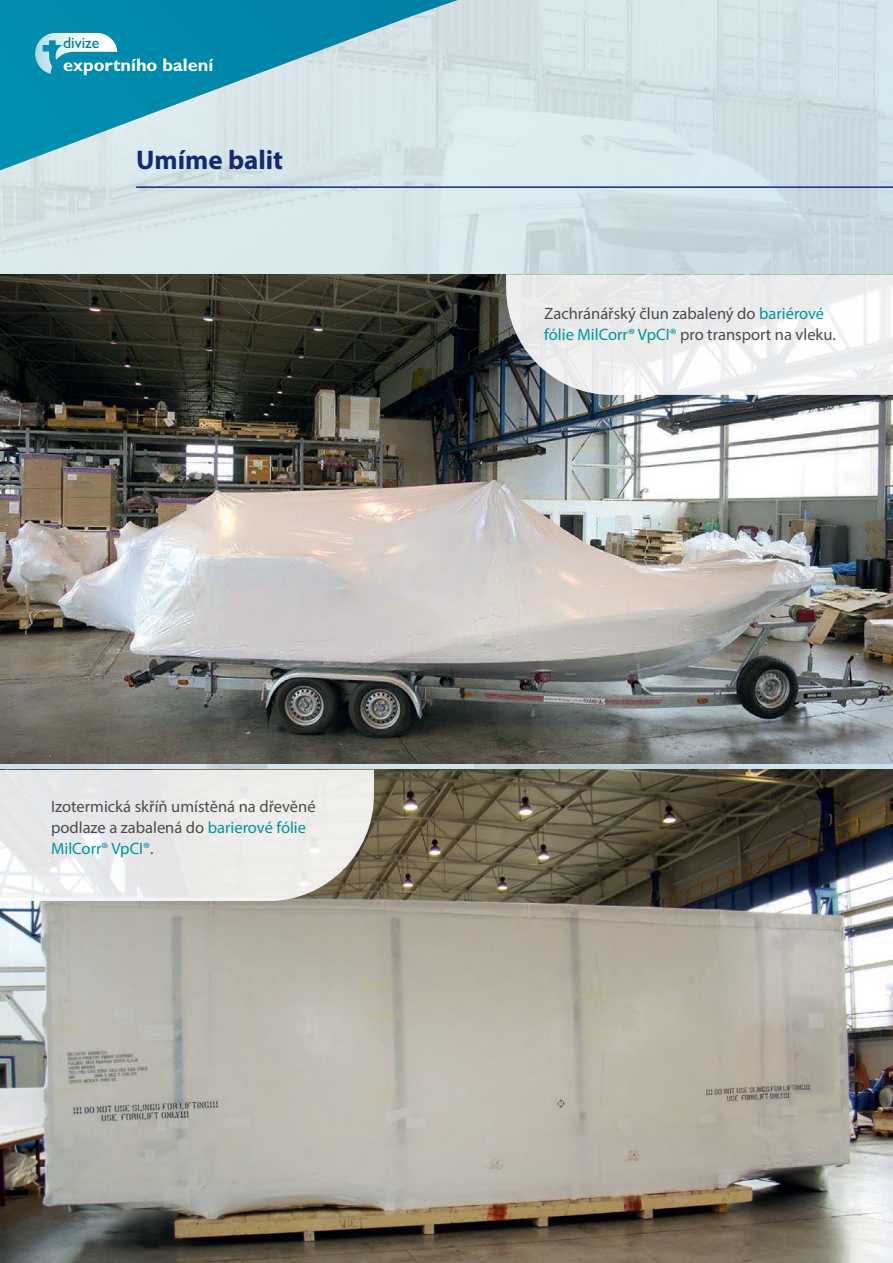
<style>
.page{position:relative;width:893px;height:1263px;background:#fff}
.page>*{position:absolute;margin:0;border:0;box-sizing:border-box;transform-origin:0 0}
.t1{font:700 27px "Myriad Pro";color:#142975}
.t2{font:700 18.15px "Gill Sans CE";color:#fff}
.t3{font:16.5px/21px "Myriad Pro";color:#4b4c4d}
.t4{font:15.9px "Gill Sans CE";color:#007f92}
.s1{color:#01949c}
</style>
<div class="page">
<img style="left:0;top:0;width:893px;height:1263px">
<img style="left:0;top:770px;width:892px;height:493px">
<img style="left:0;top:274px;width:892px;height:489px">
<hr style="left:136px;top:186px;width:757px;height:2px;background:#142975">
<svg style="left:506px;top:271px;width:387px;height:124px;fill:#ebecec"></svg>
<svg style="left:0;top:768px;width:374px;height:133px;background:#e4e4e2"></svg>
<svg style="left:0;top:0;width:458px;height:170px;background:#70b9cb"></svg>
<svg style="left:35px;top:33px;width:82px;height:41px"></svg>
<p class="t4" style="left:63px;top:34px;width:38px">divize</p>
<p class="t2" style="left:63px;top:54px;width:152px">exportního balení</p>
<h1 class="t1" style="left:136px;top:142px;width:149px">Umíme balit</h1>
<p class="t3" style="left:51px;top:795px;width:266px">Izotermická skříň umístěná na dřevěné podlaze a zabalená do <span class="s1">barierové fólie<br>MilCorr® VpCI®</span>.</p>
<p class="t3" style="left:544px;top:302px;width:293px">Zachránářský člun zabalený do <span class="s1">bariérové fólie MilCorr® VpCI®</span> pro transport na vleku.</p>
</div>
